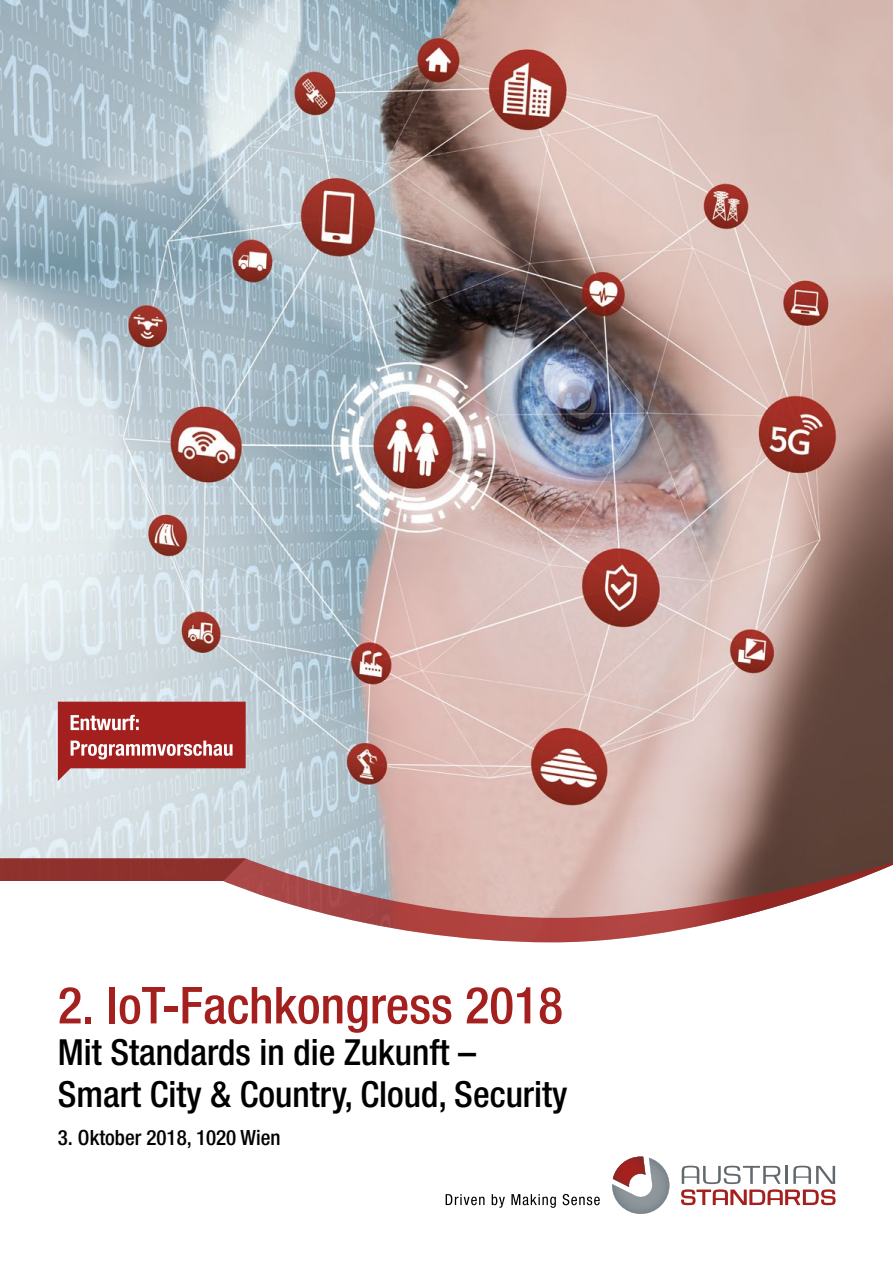
<style>
.page{position:relative;width:893px;height:1263px;background:#fff}
.page>*{position:absolute;margin:0;border:0;box-sizing:border-box;transform-origin:0 0}
.t1{font:500 condensed 51px "Helvetica Neue LT Std";color:#a4201e}
.t2{font:500 condensed 36px/42px "Helvetica Neue LT Std";color:#000}
.t3{font:500 condensed 21px "Helvetica Neue LT Std";color:#000}
</style>
<div class="page">
<svg style="left:612px;top:1156px;width:57px;height:58px"></svg>
<svg style="left:681px;top:1166px;width:155px;height:39px"></svg>
<svg style="left:446px;top:1194px;width:38px;height:11px"></svg>
<svg style="left:492px;top:1194px;width:13px;height:14px"></svg>
<svg style="left:511px;top:1194px;width:45px;height:14px"></svg>
<svg style="left:563px;top:1194px;width:37px;height:11px"></svg>
<img style="left:0;top:0;width:893px;height:858px">
<svg style="left:223px;top:858px;width:670px;height:84px"></svg>
<svg style="left:0;top:858px;width:246px;height:23px;background:#903330"></svg>
<svg style="left:58px;top:702px;width:188px;height:79px;background:#b55555"></svg>
<h1 class="t1" style="left:58px;top:975px;width:507px">2. IoT-Fachkongress 2018</h1>
<p class="t2" style="left:58px;top:1031px;width:511px">Mit Standards in die Zukunft –<br>Smart City &amp; Country, Cloud, Security</p>
<p class="t3" style="left:58px;top:1125px;width:224px">3. Oktober 2018, 1020 Wien</p>
</div>
